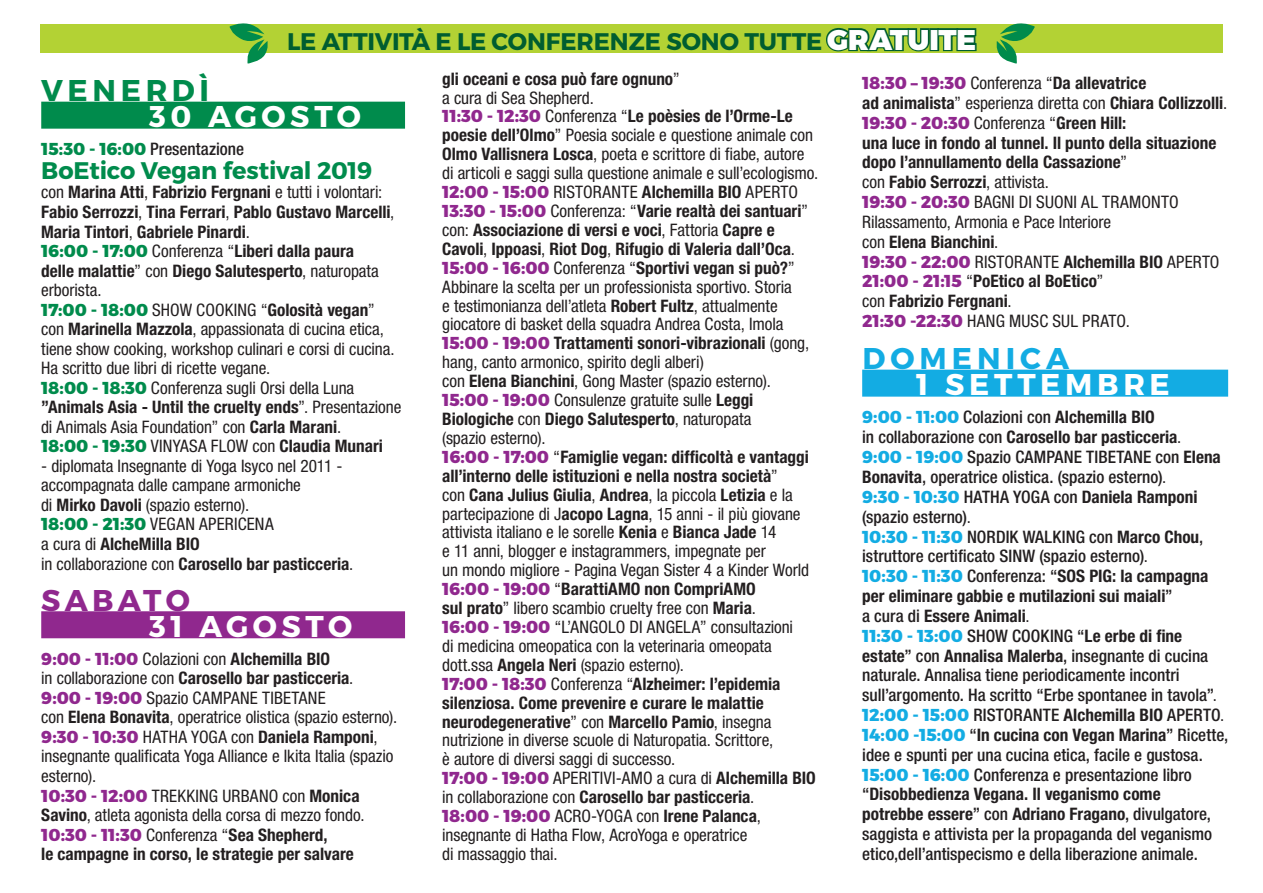
<style>
.page{position:relative;width:1263px;height:893px;background:#fff}
.page>*{position:absolute;margin:0;border:0;box-sizing:border-box;transform-origin:0 0}
.t1{font:700 30px "Montserrat";color:#fff}
.t2{font:700 30px "Montserrat";letter-spacing:.165em;color:#13ace3}
.t3{font:700 30px "Montserrat";color:#008b4c}
.t4{font:700 30px "Montserrat";color:#90288e}
.t5{font:700 24px "Montserrat";letter-spacing:-.005em;color:#005d30}
.t6{font:700 24px "Montserrat";letter-spacing:-.01em;color:#008b4c}
.t7{font:condensed 17.25px/18.9px "Helvetica Neue LT Std";letter-spacing:-.005em;color:#231f20}
.t8{font:500 condensed 17.25px/19.8px "Helvetica Neue LT Std";color:#231f20}
.t9{font:700 condensed 17.25px/19.8px "Helvetica Neue LT Std";color:#231f20}
.t10{font:800 17.25px "Montserrat";letter-spacing:-.005em;color:#90288e}
.s1{font-weight:900;font-size:28.5px;color:#fff}
.s2{font-family:"Montserrat";font-weight:800;font-stretch:normal;color:#008b4c}
.s3{font-weight:700}
.s4{font-family:"Montserrat";font-weight:800;font-stretch:normal;color:#90288e}
.s5{font-weight:400}
.s6{font-family:"Helvetica Neue LT Std";font-weight:400;font-stretch:condensed;color:#231f20}
.s7{font-family:"Helvetica Neue LT Std";font-weight:700;font-stretch:condensed;color:#231f20}
.s8{font-family:"Montserrat";font-weight:800;font-stretch:normal;color:#13ace3}
</style>
<div class="page">
<div style="left:41px;top:102px;width:364px;height:27px;background:#008b4c"></div>
<div style="left:41px;top:611px;width:364px;height:27px;background:#90288e"></div>
<div style="left:862px;top:370px;width:366px;height:27px;background:#13ace3"></div>
<div style="left:40px;top:24px;width:1183px;height:29px;background:#b3d234"></div>
<svg style="left:826px;top:28px;width:151px;height:24px"></svg>
<svg style="left:996px;top:23px;width:39px;height:41px"></svg>
<svg style="left:230px;top:23px;width:38px;height:41px"></svg>
<h2 class="t5" style="left:287px;top:26px;width:690px">LE ATTIVITÀ E LE CONFERENZE SONO TUTTE <span class="s1">GRATUITE</span></h2>
<h1 class="t3" style="left:41px;top:72px;width:53px">VENERD</h1>
<h1 class="t3" style="left:200px;top:72px;width:11px">Ì</h1>
<h1 class="t1" style="left:149px;top:98px;width:86px">30 AGOSTO</h1>
<p class="t8" style="left:41px;top:139px;width:204px"><span class="s2">15:30 - 16:00</span> Presentazione</p>
<h2 class="t6" style="left:41px;top:156px;width:333px">BOETICO VEGAN FESTIVAL 2019</h2>
<p class="t7" style="left:41px;top:183px;width:362px;line-height:19.5px">con <span class="s3">Marina Atti</span>, <span class="s3">Fabrizio Fergnani</span> e tutti i volontari:<br><span class="s3">Fabio Serrozzi</span>, <span class="s3">Tina Ferrari</span>, <span class="s3">Pablo Gustavo Marcelli</span>, <span class="s3">Maria Tintori</span>, <span class="s3">Gabriele Pinardi</span>.<br><span class="s2">16:00 - 17:00</span> Conferenza “<span class="s3">Liberi dalla paura<br>delle malattie</span>” con <span class="s3">Diego Salutesperto</span>, naturopata erborista.<br><span class="s2">17:00 - 18:00</span> SHOW COOKING “<span class="s3">Golosità vegan</span>” con <span class="s3">Marinella Mazzola</span>, appassionata di cucina etica, tiene show cooking, workshop culinari e corsi di cucina.<br>Ha scritto due libri di ricette vegane.<br><span class="s2">18:00 - 18:30</span> Conferenza sugli Orsi della Luna <span class="s3">”Animals Asia - Until the cruelty ends</span>”. Presentazione di Animals Asia Foundation” con <span class="s3">Carla Marani</span>.<br><span class="s2">18:00 - 19:30</span> VINYASA FLOW con <span class="s3">Claudia Munari</span></p>
<p class="t7" style="left:41px;top:456px;width:314px;line-height:19.5px">- diplomata Insegnante di Yoga Isyco nel 2011 - accompagnata dalle campane armoniche<br>di <span class="s3">Mirko Davoli</span> (spazio esterno).<br><span class="s2">18:00 - 21:30</span> VEGAN APERICENA<br>a cura di <span class="s3">AlcheMilla Bio<br></span>in collaborazione con <span class="s3">Carosello bar pasticceria</span>.</p>
<h1 class="t4" style="left:41px;top:582px;width:102px">SABATO</h1>
<h1 class="t1" style="left:149px;top:607px;width:77px">31 AGOSTO</h1>
<p class="t7" style="left:41px;top:649px;width:357px;line-height:19.5px"><span class="s4">9:00 - 11:00</span> Colazioni con <span class="s3">Alchemilla BIO<br></span>in collaborazione con <span class="s3">Carosello bar pasticceria</span>.<br><span class="s4">9:00 - 19:00</span> Spazio CAMPANE TIBETANE<br>con <span class="s3">Elena Bonavita</span>, operatrice olistica (spazio esterno).<br><span class="s4">9:30 - 10:30</span> HATHA YOGA con <span class="s3">Daniela Ramponi</span>, insegnante qualificata Yoga Alliance e Ikita Italia (spazio esterno).<br><span class="s4">10:30 - 12:00</span> TREKKING URBANO con <span class="s3">Monica Savino</span>, atleta agonista della corsa di mezzo fondo.<br><span class="s4">10:30 - 11:30</span> Conferenza “<span class="s3">Sea Shepherd,<br>le campagne in corso, le strategie per salvare</span></p>
<p class="t7" style="left:442px;top:69px;width:377px"><span class="s3">gli oceani e cosa può fare ognuno</span>”<br>a cura di Sea Shepherd.<br><span class="s4">11:30 - 12:30</span> Conferenza “<span class="s3">Le poèsies de l’Orme-Le poesie dell’Olmo</span>” Poesia sociale e questione animale con <span class="s3">Olmo Vallisnera Losca</span>, poeta e scrittore di fiabe, autore di articoli e saggi sulla questione animale e sull’ecologismo.<br><span class="s4">12:00 - 15:00</span> RISTORANTE <span class="s3">Alchemilla BIO</span> APERTO <span class="s4">13:30 - 15:00</span> Conferenza: “<span class="s3">Varie realtà dei santuari</span>” con: <span class="s3">Associazione di versi e voci</span>, Fattoria <span class="s3">Capre e Cavoli</span>, <span class="s3">Ippoasi</span>, <span class="s3">Riot Dog</span>, <span class="s3">Rifugio di Valeria dall’Oca</span>.<br><span class="s4">15:00 - 16:00</span> Conferenza “<span class="s3">Sportivi vegan si può?</span>” Abbinare la scelta per un professionista sportivo. Storia<br>e testimonianza dell’atleta <span class="s3">Robert Fultz</span>, attualmente giocatore di basket della squadra Andrea Costa, Imola <span class="s4">15:00 - 19:00</span> <span class="s3">Trattamenti sonori-vibrazionali</span> (gong, hang, canto armonico, spirito degli alberi)<br>con <span class="s3">Elena Bianchini</span>, Gong Master (spazio esterno).<br><span class="s4">15:00 - 19:00</span> Consulenze gratuite sulle <span class="s3">Leggi Biologiche</span> con <span class="s3">Diego Salutesperto</span>, naturopata<br>(spazio esterno).<br><span class="s4">16:00 - 17:00</span> “<span class="s3">Famiglie vegan: difficoltà e vantaggi all’interno delle istituzioni e nella nostra società</span>”<br>con <span class="s3">Cana Julius Giulia</span>, <span class="s3">Andrea</span>, la piccola <span class="s3">Letizia</span> e la partecipazione di J<span class="s3">acopo Lagna</span>, 15 anni - il più giovane attivista italiano e le sorelle <span class="s3">Kenia</span> e <span class="s3">Bianca Jade</span> 14<br>e 11 anni, blogger e instagrammers, impegnate per<br>un mondo migliore - Pagina Vegan Sister 4 a Kinder World <span class="s4">16:00 - 19:00</span> “<span class="s3">BarattiAMO non CompriAMO<br>sul prato</span>” libero scambio cruelty free con <span class="s3">Maria</span>.<br><span class="s4">16:00 - 19:00</span> “L’ANGOLO DI ANGELA” consultazioni<br>di medicina omeopatica con la veterinaria omeopata dott.ssa <span class="s3">Angela Neri</span> (spazio esterno).<br><span class="s4">17:00 - 18:30</span> Conferenza “<span class="s3">Alzheimer: l’epidemia silenziosa. Come prevenire e curare le malattie neurodegenerative</span>” con <span class="s3">Marcello Pamio</span>, insegna nutrizione in diverse scuole di Naturopatia. Scrittore,<br>è autore di diversi saggi di successo.<br><span class="s4">17:00 - 19:00</span> APERITIVI-AMO a cura di <span class="s3">Alchemilla Bio </span>in collaborazione con <span class="s3">Carosello bar pasticceria</span>.<br><span class="s4">18:00 - 19:00</span> ACRO-YOGA con <span class="s3">Irene Palanca</span>, insegnante di Hatha Flow, AcroYoga e operatrice<br>di massaggio thai.</p>
<p class="t9" style="left:862px;top:73px;width:366px"><span class="s4">18:30 – 19:30</span> <span class="s5">Conferenza “</span>Da allevatrice<br>ad animalista<span class="s5">” esperienza diretta con</span> Chiara Collizzolli<span class="s5">.</span></p>
<p class="t10" style="left:862px;top:112px;width:266px">19:30 - 20:30 <span class="s6">Conferenza “</span><span class="s7">Green Hill:</span></p>
<p class="t9" style="left:862px;top:132px;width:359px">una luce in fondo al tunnel. Il punto della situazione dopo l’annullamento della Cassazione<span class="s5">”<br>con</span> Fabio Serrozzi<span class="s5">, attivista.<br></span><span class="s4">19:30 - 20:30</span> <span class="s5">BAGNI DI SUONI AL TRAMONTO Rilassamento, Armonia e Pace Interiore<br>con</span> Elena Bianchini<span class="s5">.<br></span><span class="s4">19:30 - 22:00</span> <span class="s5">RISTORANTE</span> Alchemilla BIO <span class="s5">APERTO </span><span class="s4">21:00 - 21:15</span> <span class="s5">“</span>PoEtico al BoEtico<span class="s5">”<br>con</span> Fabrizio Fergnani<span class="s5">.<br></span><span class="s4">21:30 -22:30</span> <span class="s5">HANG MUSC SUL PRATO.</span></p>
<h1 class="t2" style="left:862px;top:340px;width:208px">DOMENICA</h1>
<h1 class="t1" style="left:916px;top:366px;width:53px">1 SET</h1>
<h1 class="t1" style="left:1017px;top:366px;width:26px">TEM</h1>
<h1 class="t1" style="left:1097px;top:366px;width:49px">BRE</h1>
<p class="t8" style="left:862px;top:407px;width:368px"><span class="s8">9:00 - 11:00</span> Colazioni con <span class="s3">Alchemilla BIO<br></span>in collaborazione con <span class="s3">Carosello bar pasticceria</span><span class="s5">.<br></span><span class="s8">9:00 - 19:00</span> Spazio CAMPANE TIBETANE con <span class="s3">Elena Bonavita</span>, operatrice olistica. (spazio esterno)<span class="s5">.<br></span><span class="s8">9:30 - 10:30</span> HATHA YOGA con <span class="s3">Daniela Ramponi </span>(spazio esterno)<span class="s5">.<br></span><span class="s8">10:30 - 11:30</span> NORDIK WALKING con <span class="s3">Marco Chou</span>, istruttore certificato SINW (spazio esterno)<span class="s5">.<br></span><span class="s8">10:30 - 11:30</span> Conferenza: “<span class="s3">SOS PIG: la campagna per eliminare gabbie e mutilazioni sui maiali</span>”<br>a cura di <span class="s3">Essere Animali</span><span class="s5">.<br></span><span class="s8">11:30 - 13:00</span> SHOW COOKING “<span class="s3">Le erbe di fine estate</span>” con <span class="s3">Annalisa Malerba</span>, insegnante di cucina naturale. Annalisa tiene periodicamente incontri sull’argomento. Ha scritto “Erbe spontanee in tavola”<span class="s5">.<br></span><span class="s8">12:00 - 15:00</span> RISTORANTE <span class="s3">Alchemilla BIO</span> APERTO<span class="s5">.<br></span><span class="s8">14:00 -15:00</span> “<span class="s3">In cucina con Vegan Marina</span>” Ricette, idee e spunti per una cucina etica, facile e gustosa.<br><span class="s8">15:00 - 16:00</span> Conferenza e presentazione libro “<span class="s3">Disobbedienza Vegana. Il veganismo come<br>potrebbe essere</span>” con <span class="s3">Adriano Fragano</span>, divulgatore, saggista e attivista per la propaganda del veganismo etico,dell’antispecismo e della liberazione animale.</p>
</div>
